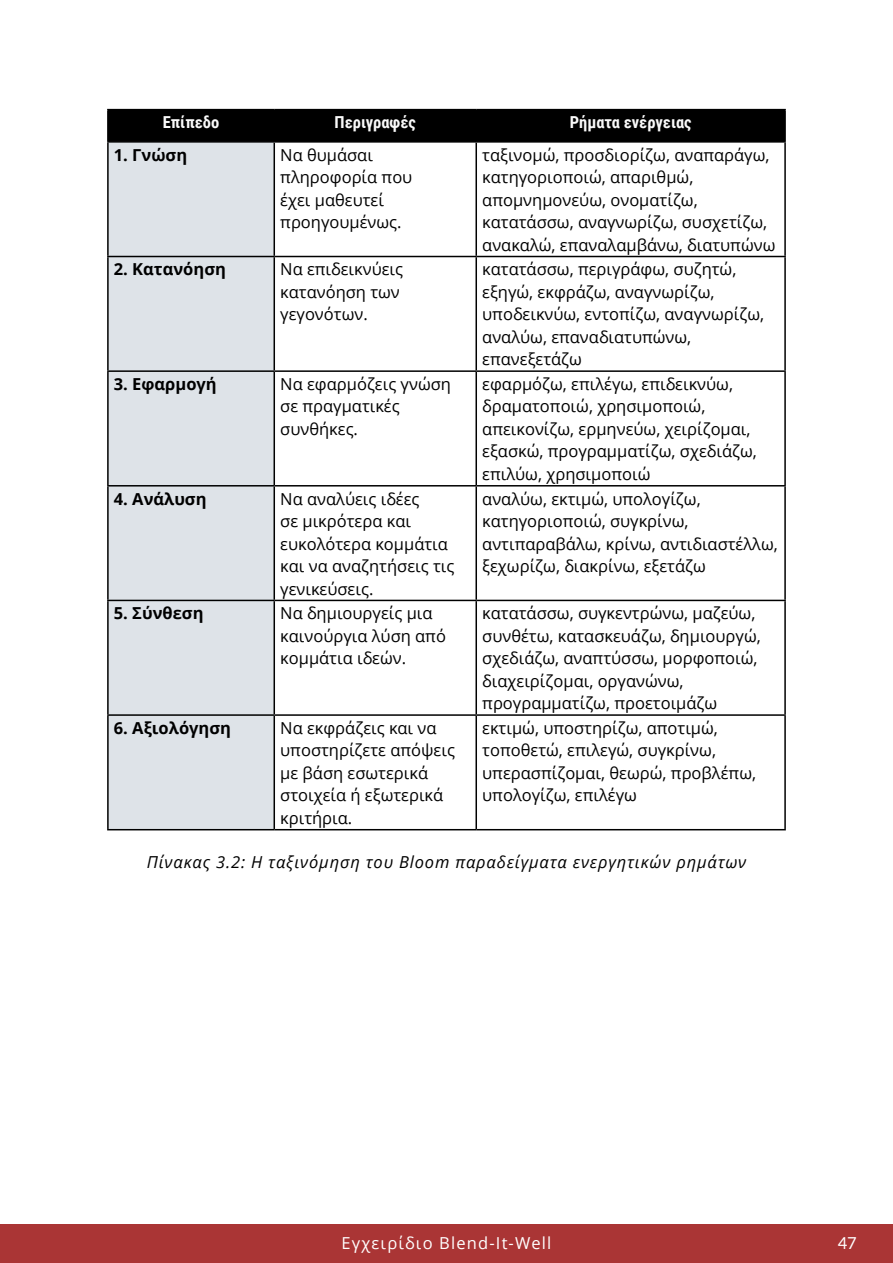
<style>
.page{position:relative;width:893px;height:1263px;background:#fff}
.page>*{position:absolute;margin:0;border:0;box-sizing:border-box;transform-origin:0 0}
.t1{font:16.5px/22.5px "Open Sans";color:#000}
.t2{font:italic 16.5px "Open Sans";letter-spacing:.05em;color:#000}
.t3{font:700 16.5px "Open Sans";color:#000}
.t4{font:700 16.5px "Roboto Condensed";color:#fafafa}
.t5{font:16.5px "Open Sans";letter-spacing:.07em;color:#fff}
.t6{font:16.5px "Lato";color:#fff}
</style>
<div class="page">
<div style="left:0;top:1224px;width:893px;height:39px;background:#aa3535"></div>
<div style="left:109px;top:110px;width:675px;height:31px;background:#000"></div>
<div style="left:109px;top:143px;width:165px;height:686px;background:#dee3e8"></div>
<hr style="left:107px;top:109px;width:167px;height:1px;background:#000">
<hr style="left:107px;top:110px;width:2px;height:31px;background:#000">
<hr style="left:274px;top:109px;width:202px;height:1px;background:#000">
<hr style="left:274px;top:110px;width:1px;height:31px;background:#000">
<hr style="left:476px;top:109px;width:310px;height:1px;background:#000">
<hr style="left:475px;top:110px;width:2px;height:31px;background:#000">
<hr style="left:784px;top:110px;width:2px;height:31px;background:#000">
<hr style="left:107px;top:141px;width:167px;height:2px;background:#000">
<hr style="left:107px;top:143px;width:2px;height:113px;background:#000">
<hr style="left:274px;top:141px;width:202px;height:2px;background:#000">
<hr style="left:274px;top:143px;width:1px;height:113px;background:#000">
<hr style="left:476px;top:141px;width:310px;height:2px;background:#000">
<hr style="left:475px;top:143px;width:2px;height:113px;background:#000">
<hr style="left:784px;top:143px;width:2px;height:113px;background:#000">
<hr style="left:107px;top:256px;width:167px;height:1px;background:#000">
<hr style="left:107px;top:257px;width:2px;height:113px;background:#000">
<hr style="left:274px;top:256px;width:202px;height:1px;background:#000">
<hr style="left:274px;top:257px;width:1px;height:113px;background:#000">
<hr style="left:476px;top:256px;width:310px;height:1px;background:#000">
<hr style="left:475px;top:257px;width:2px;height:113px;background:#000">
<hr style="left:784px;top:257px;width:2px;height:113px;background:#000">
<hr style="left:107px;top:370px;width:167px;height:2px;background:#000">
<hr style="left:107px;top:372px;width:2px;height:113px;background:#000">
<hr style="left:274px;top:370px;width:202px;height:2px;background:#000">
<hr style="left:274px;top:372px;width:1px;height:113px;background:#000">
<hr style="left:476px;top:370px;width:310px;height:2px;background:#000">
<hr style="left:475px;top:372px;width:2px;height:113px;background:#000">
<hr style="left:784px;top:372px;width:2px;height:113px;background:#000">
<hr style="left:107px;top:485px;width:167px;height:1px;background:#000">
<hr style="left:107px;top:486px;width:2px;height:114px;background:#000">
<hr style="left:274px;top:485px;width:202px;height:1px;background:#000">
<hr style="left:274px;top:486px;width:1px;height:114px;background:#000">
<hr style="left:476px;top:485px;width:310px;height:1px;background:#000">
<hr style="left:475px;top:486px;width:2px;height:114px;background:#000">
<hr style="left:784px;top:486px;width:2px;height:114px;background:#000">
<hr style="left:107px;top:600px;width:167px;height:1px;background:#000">
<hr style="left:107px;top:601px;width:2px;height:113px;background:#000">
<hr style="left:274px;top:600px;width:202px;height:1px;background:#000">
<hr style="left:274px;top:601px;width:1px;height:113px;background:#000">
<hr style="left:476px;top:600px;width:310px;height:1px;background:#000">
<hr style="left:475px;top:601px;width:2px;height:113px;background:#000">
<hr style="left:784px;top:601px;width:2px;height:113px;background:#000">
<hr style="left:107px;top:714px;width:167px;height:2px;background:#000">
<hr style="left:107px;top:716px;width:2px;height:113px;background:#000">
<hr style="left:274px;top:714px;width:202px;height:2px;background:#000">
<hr style="left:274px;top:716px;width:1px;height:113px;background:#000">
<hr style="left:476px;top:714px;width:310px;height:2px;background:#000">
<hr style="left:475px;top:716px;width:2px;height:113px;background:#000">
<hr style="left:784px;top:716px;width:2px;height:113px;background:#000">
<hr style="left:107px;top:829px;width:167px;height:1px;background:#000">
<hr style="left:274px;top:829px;width:202px;height:1px;background:#000">
<hr style="left:476px;top:829px;width:310px;height:1px;background:#000">
<p class="t4" style="left:163px;top:111px;width:58px">Επίπεδο</p>
<p class="t4" style="left:335px;top:111px;width:83px">Περιγραφές</p>
<p class="t4" style="left:570px;top:111px;width:123px">Ρήματα ενέργειας</p>
<p class="t3" style="left:114px;top:143px;width:75px">1. Γνώση</p>
<p class="t1" style="left:280px;top:143px;width:134px">Να θυμάσαι πληροφορία που έχει μαθευτεί προηγουμένως.</p>
<p class="t1" style="left:482px;top:143px;width:295px">ταξινομώ, προσδιορίζω, αναπαράγω, κατηγοριοποιώ, απαριθμώ, απομνημονεύω, ονοματίζω, κατατάσσω, αναγνωρίζω, συσχετίζω, ανακαλώ, επαναλαμβάνω, διατυπώνω</p>
<p class="t3" style="left:114px;top:258px;width:114px">2. Κατανόηση</p>
<p class="t1" style="left:280px;top:257px;width:124px">Να επιδεικνύεις κατανόηση των γεγονότων.</p>
<p class="t1" style="left:482px;top:257px;width:283px">κατατάσσω, περιγράφω, συζητώ, εξηγώ, εκφράζω, αναγνωρίζω, υποδεικνύω, εντοπίζω, αναγνωρίζω, αναλύω, επαναδιατυπώνω, επανεξετάζω</p>
<p class="t3" style="left:114px;top:372px;width:104px">3. Εφαρμογή</p>
<p class="t1" style="left:280px;top:372px;width:172px">Να εφαρμόζεις γνώση σε πραγματικές συνθήκες.</p>
<p class="t1" style="left:482px;top:372px;width:276px">εφαρμόζω, επιλέγω, επιδεικνύω, δραματοποιώ, χρησιμοποιώ, απεικονίζω, ερμηνεύω, χειρίζομαι, εξασκώ, προγραμματίζω, σχεδιάζω, επιλύω, χρησιμοποιώ</p>
<p class="t3" style="left:114px;top:487px;width:94px">4. Ανάλυση</p>
<p class="t1" style="left:280px;top:487px;width:176px">Να αναλύεις ιδέες<br>σε μικρότερα και ευκολότερα κομμάτια και να αναζητήσεις τις γενικεύσεις.</p>
<p class="t1" style="left:482px;top:487px;width:297px">αναλύω, εκτιμώ, υπολογίζω, κατηγοριοποιώ, συγκρίνω, αντιπαραβάλω, κρίνω, αντιδιαστέλλω, ξεχωρίζω, διακρίνω, εξετάζω</p>
<p class="t3" style="left:114px;top:601px;width:91px">5. Σύνθεση</p>
<p class="t1" style="left:280px;top:601px;width:167px">Να δημιουργείς μια καινούργια λύση από κομμάτια ιδεών.</p>
<p class="t1" style="left:482px;top:601px;width:280px">κατατάσσω, συγκεντρώνω, μαζεύω, συνθέτω, κατασκευάζω, δημιουργώ, σχεδιάζω, αναπτύσσω, μορφοποιώ, διαχειρίζομαι, οργανώνω, προγραμματίζω, προετοιμάζω</p>
<p class="t3" style="left:114px;top:716px;width:119px">6. Αξιολόγηση</p>
<p class="t1" style="left:280px;top:716px;width:176px">Να εκφράζεις και να υποστηρίζετε απόψεις με βάση εσωτερικά στοιχεία ή εξωτερικά κριτήρια.</p>
<p class="t1" style="left:482px;top:716px;width:275px">εκτιμώ, υποστηρίζω, αποτιμώ, τοποθετώ, επιλεγώ, συγκρίνω, υπερασπίζομαι, θεωρώ, προβλέπω, υπολογίζω, επιλέγω</p>
<p class="t2" style="left:147px;top:850px;width:601px">Πίνακας 3.2: Η ταξινόμηση του Bloom παραδείγματα ενεργητικών ρημάτων</p>
<p class="t5" style="left:342px;top:1231px;width:211px">Εγχειρίδιο Blend-It-Well</p>
<p class="t6" style="left:838px;top:1234px;width:21px">47</p>
</div>
